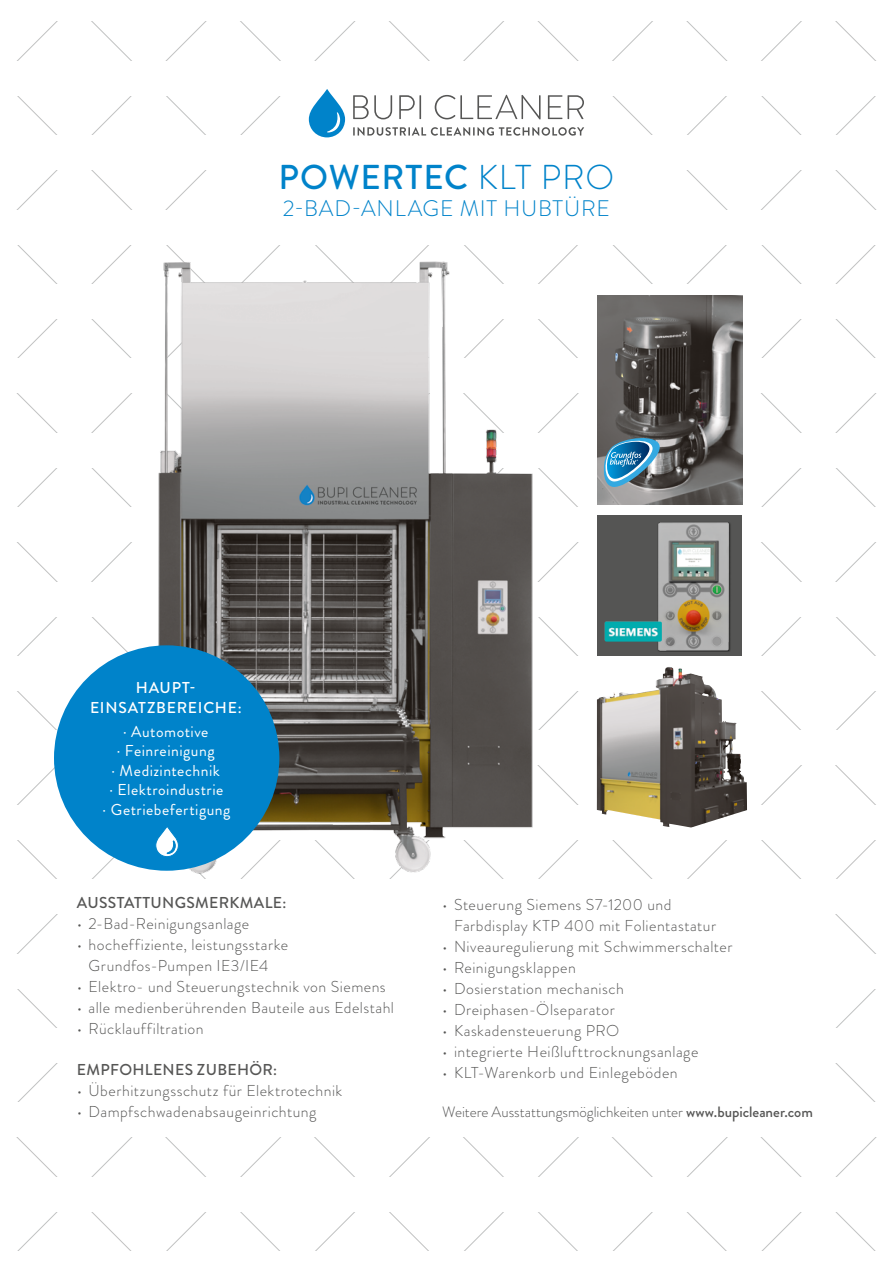
<style>
.page{position:relative;width:893px;height:1263px;background:#fff}
.page>*{position:absolute;margin:0;border:0;box-sizing:border-box;transform-origin:0 0}
.t1{font:500 34.5px "Brandon Grotesque";letter-spacing:.02em;color:#0083ca}
.t2{font:300 22.5px "Brandon Grotesque";color:#0083ca}
.t3{font:300 15.75px/21px "Brandon Grotesque";letter-spacing:.03em;color:#565655;text-align:center}
.t4{font:15.75px/19.5px "Brandon Grotesque";letter-spacing:.03em;color:#fff;text-align:center}
.t5{font:500 15.75px "Brandon Grotesque";letter-spacing:.02em;color:#565655}
.t6{font:500 15.75px/19.5px "Brandon Grotesque";letter-spacing:.05em;color:#fff;text-align:center}
.t7{font:300 15px "Brandon Grotesque";letter-spacing:-.005em;color:#565655}
.s1{font-weight:300}
.s2{font-weight:500}
</style>
<div class="page">
<svg style="left:848px;top:33px;width:29px;height:1218px"></svg>
<svg style="left:103px;top:21px;width:149px;height:1230px"></svg>
<svg style="left:16px;top:21px;width:87px;height:1230px"></svg>
<div style="left:0;top:1103px;width:893px;height:34px;background:#fff"></div>
<div style="left:0;top:1177px;width:893px;height:34px;background:#fff"></div>
<div style="left:0;top:1028px;width:893px;height:34px;background:#fff"></div>
<div style="left:0;top:954px;width:893px;height:34px;background:#fff"></div>
<div style="left:0;top:879px;width:893px;height:35px;background:#fff"></div>
<div style="left:0;top:805px;width:893px;height:34px;background:#fff"></div>
<div style="left:0;top:731px;width:893px;height:34px;background:#fff"></div>
<div style="left:0;top:656px;width:893px;height:34px;background:#fff"></div>
<div style="left:0;top:582px;width:893px;height:34px;background:#fff"></div>
<div style="left:0;top:508px;width:893px;height:34px;background:#fff"></div>
<div style="left:0;top:433px;width:893px;height:34px;background:#fff"></div>
<div style="left:0;top:359px;width:893px;height:34px;background:#fff"></div>
<div style="left:0;top:284px;width:893px;height:34px;background:#fff"></div>
<div style="left:0;top:210px;width:893px;height:34px;background:#fff"></div>
<div style="left:0;top:136px;width:893px;height:34px;background:#fff"></div>
<div style="left:0;top:61px;width:893px;height:34px;background:#fff"></div>
<img style="left:124px;top:244px;width:438px;height:635px">
<div style="left:225px;top:152px;width:451px;height:72px;background:#fff"></div>
<div style="left:73px;top:891px;width:746px;height:234px;background:#fff"></div>
<div style="left:54px;top:645px;width:225px;height:226px;background:#0083ca;border-radius:50%"></div>
<svg style="left:155px;top:827px;width:24px;height:30px"></svg>
<img style="left:597px;top:667px;width:150px;height:160px">
<img style="left:597px;top:296px;width:145px;height:209px">
<svg style="left:604px;top:438px;width:56px;height:49px;background:#538eae"></svg>
<div style="left:597px;top:516px;width:145px;height:140px;background:#555554"></div>
<img style="left:658px;top:522px;width:73px;height:130px">
<img style="left:605px;top:621px;width:57px;height:21px">
<svg style="left:353px;top:95px;width:231px;height:24px"></svg>
<svg style="left:309px;top:89px;width:36px;height:48px"></svg>
<svg style="left:353px;top:127px;width:231px;height:9px"></svg>
<h1 class="t1" style="left:278px;top:153px;width:309px">POWERTEC <span class="s1">KLT Pro</span></h1>
<h2 class="t2" style="left:283px;top:193px;width:37px">2-bad</h2>
<h2 class="t2" style="left:351px;top:193px;width:26px">-anlage</h2>
<h2 class="t2" style="left:460px;top:193px;width:93px">mit hubtüre</h2>
<p class="t6" style="left:90px;top:678px;width:153px">HAUPT-<br>EINSATZBEREICHE:</p>
<p class="t4" style="left:103px;top:722px;width:129px">· Automotive<br>· Feinreinigung<br>· Medizintechnik<br>· Elektroindustrie<br>· Getriebefertigung</p>
<p class="t5" style="left:77px;top:892px;width:211px">AUSSTATTUNGSMERKMALE:</p>
<p class="t3" style="left:77px;top:913px;width:174px">• 2-Bad-Reinigungsanlage</p>
<p class="t3" style="left:77px;top:934px;width:213px">• hocheffiziente, leistungsstarke<br>Grundfos-Pumpen IE3/IE4</p>
<p class="t3" style="left:77px;top:976px;width:311px">• Elektro- und Steuerungstechnik von Siemens</p>
<p class="t3" style="left:77px;top:997px;width:319px">• alle medienberührenden Bauteile aus Edelstahl</p>
<p class="t3" style="left:77px;top:1018px;width:128px">• Rücklauffiltration</p>
<p class="t5" style="left:77px;top:1058px;width:202px">EMPFOHLENES ZUBEHÖR:</p>
<p class="t3" style="left:77px;top:1080px;width:267px">• Überhitzungsschutz für Elektrotechnik</p>
<p class="t3" style="left:77px;top:1101px;width:241px">• Dampfschwadenabsaugeinrichtung</p>
<p class="t3" style="left:454px;top:894px;width:264px;text-align:left;text-indent:-12px">• Steuerung Siemens S7-1200 und<br>Farbdisplay KTP 400 mit Folientastatur</p>
<p class="t3" style="left:442px;top:936px;width:292px">• Niveauregulierung mit Schwimmerschalter</p>
<p class="t3" style="left:442px;top:957px;width:135px">• Reinigungsklappen</p>
<p class="t3" style="left:442px;top:978px;width:183px">• Dosierstation mechanisch</p>
<p class="t3" style="left:442px;top:999px;width:174px">• Dreiphasen-Ölseparator</p>
<p class="t3" style="left:442px;top:1020px;width:178px">• Kaskadensteuerung PRO</p>
<p class="t3" style="left:442px;top:1041px;width:258px">• integrierte Heißlufttrocknungsanlage</p>
<p class="t3" style="left:442px;top:1062px;width:237px">• KLT-Warenkorb und Einlegeböden</p>
<p class="t7" style="left:442px;top:1102px;width:372px">Weitere Ausstattungsmöglichkeiten unter <span class="s2">WWW.BUPICLEANER.COM</span></p>
</div>
